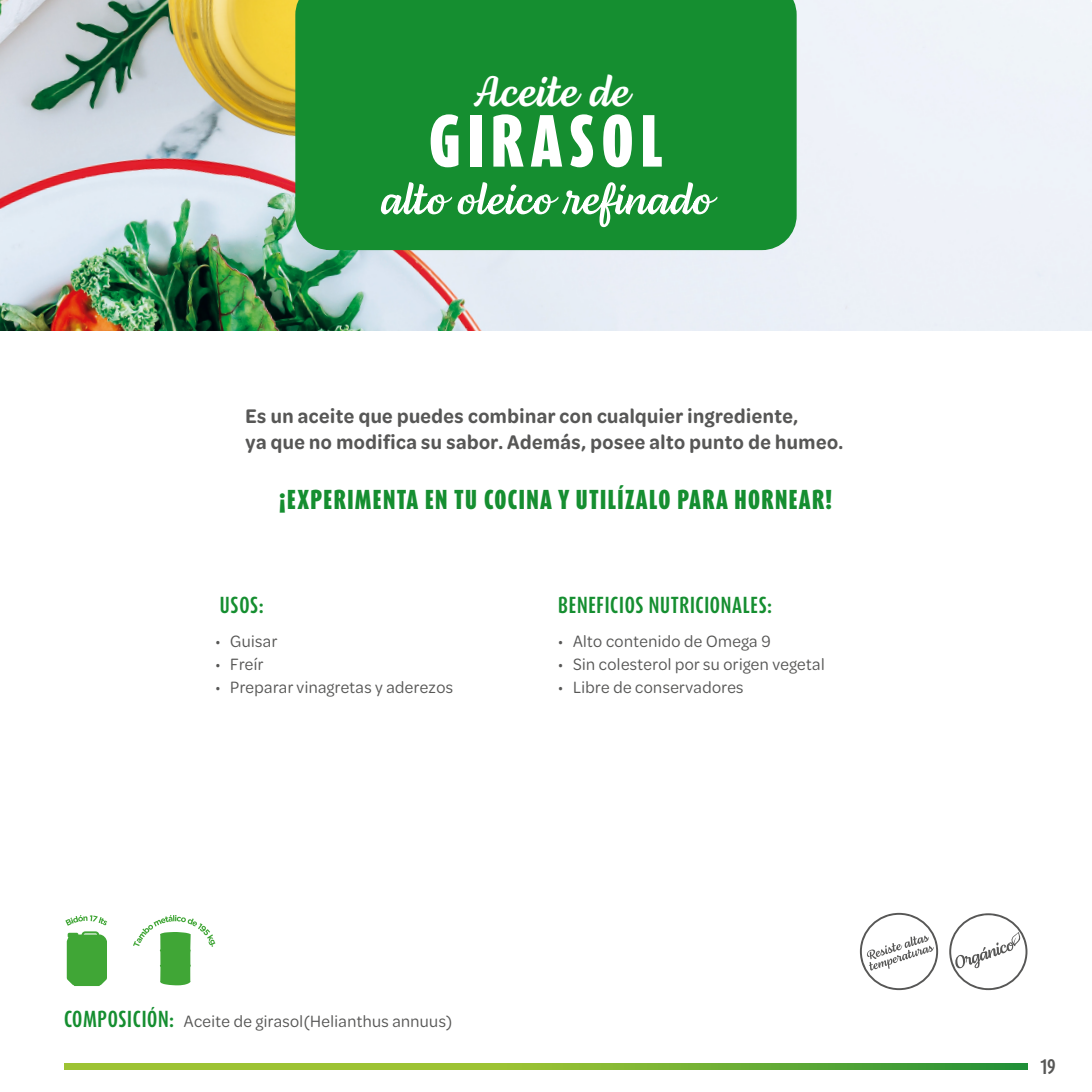
<style>
.page{position:relative;width:1092px;height:1092px;background:#fff}
.page>*{position:absolute;margin:0;border:0;box-sizing:border-box;transform-origin:0 0}
.t1{font:900 61.25px "Dax Compact Pro";letter-spacing:.11em;color:#fff}
.t2{font:43.75px "Lemongrass Script";color:#fff}
.t3{font:900 22.75px "Dax Compact Pro";letter-spacing:.06em;color:#158e30}
.t4{font:600 21px/26.2px "Omnes Semi Cond";letter-spacing:.025em;color:#575756}
.t5{font:700 19.25px "Dax Compact Pro";letter-spacing:.035em;color:#158e30}
.t6{font:17.5px "Omnes Semi Cond";letter-spacing:.025em;color:#575756}
.t7{font:700 17.5px "Dax Compact Pro";color:#575756}
.s1{font-family:"Dax Compact Pro";font-weight:700;font-size:19.25px;color:#158e30}
</style>
<div class="page">
<img style="left:0;top:0;width:1091px;height:330px">
<svg style="left:64px;top:1063px;width:963px;height:6px;background:#7db534"></svg>
<svg style="left:949px;top:913px;width:78px;height:77px"></svg>
<svg style="left:859px;top:912px;width:79px;height:78px"></svg>
<div style="left:295px;top:0;width:501px;height:250px;background:#158e30"></div>
<svg style="left:381px;top:182px;width:336px;height:45px"></svg>
<svg style="left:133px;top:915px;width:82px;height:70px"></svg>
<svg style="left:65px;top:915px;width:42px;height:10px"></svg>
<svg style="left:67px;top:931px;width:40px;height:54px;background:#4cab43"></svg>
<h2 class="t2" style="left:473px;top:65px;width:157px">Aceite de</h2>
<h1 class="t1" style="left:429px;top:99px;width:236px">GIRASOL</h1>
<p class="t4" style="left:245px;top:401px;width:599px">Es un aceite que puedes combinar con cualquier ingrediente,<br>ya que no modifica su sabor. Además, posee alto punto de humeo.</p>
<h3 class="t3" style="left:279px;top:483px;width:554px">¡EXPERIMENTA EN TU COCINA Y UTILÍZALO PARA HORNEAR!</h3>
<p class="t5" style="left:220px;top:592px;width:45px">USOS:</p>
<p class="t5" style="left:558px;top:592px;width:215px">BENEFICIOS NUTRICIONALES:</p>
<p class="t6" style="left:215px;top:630px;width:63px">• Guisar</p>
<p class="t6" style="left:215px;top:653px;width:50px">• Freír</p>
<p class="t6" style="left:215px;top:675px;width:239px">• Preparar vinagretas y aderezos</p>
<p class="t6" style="left:558px;top:630px;width:214px">• Alto contenido de Omega 9</p>
<p class="t6" style="left:558px;top:653px;width:268px">• Sin colesterol por su origen vegetal</p>
<p class="t6" style="left:558px;top:675px;width:187px">• Libre de conservadores</p>
<p class="t6" style="left:64px;top:1010px;width:389px"><span class="s1">COMPOSICIÓN:</span> Aceite de girasol(Helianthus annuus)</p>
<p class="t7" style="left:1040px;top:1054px;width:17px">19</p>
</div>
